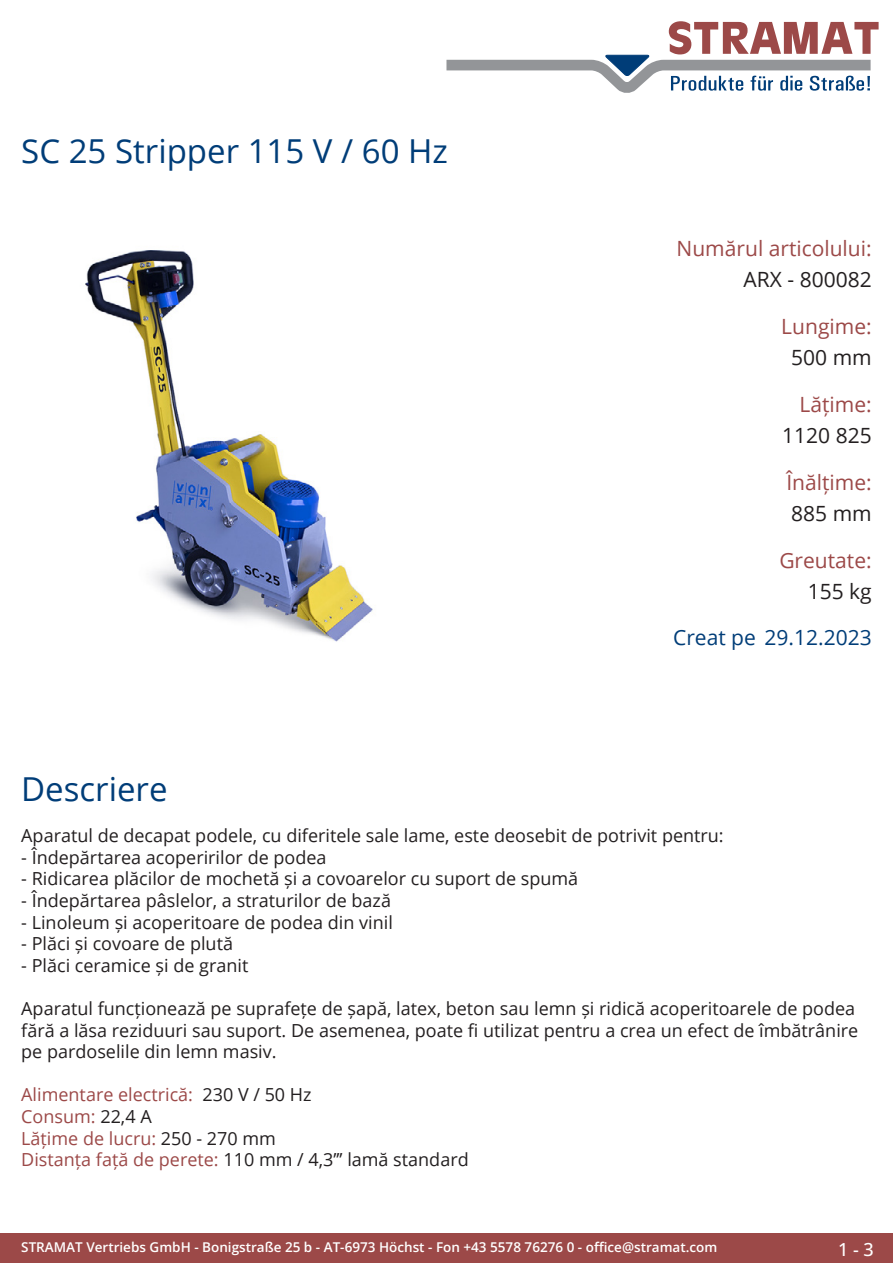
<style>
.page{position:relative;width:893px;height:1263px;background:#fff}
.page>*{position:absolute;margin:0;border:0;box-sizing:border-box;transform-origin:0 0}
.Produkttitel{font:33px "Open Sans";color:#003d78}
.TechDaten_Überschrif{font:21px "Open Sans";color:#9c4948}
.TechDaten_Inhalt{font:21px "Open Sans";color:#231f20}
.Erstellungsdatum{font:21px "Open Sans";color:#003d78}
.Beschreibung_Text{font:18px/21.6px "Open Sans";color:#231f20}
.Beschreibung_Text-2{font:18px/21.6px "Open Sans";color:#9c4948}
.t1{font:500 18px "Open Sans";color:#fff}
.t2{font:600 13.5px "Open Sans";color:#fff}
.s1{color:#231f20}
</style>
<div class="page">
<div style="left:0;top:1233px;width:893px;height:30px;background:#9c4948"></div>
<svg style="left:446px;top:21px;width:433px;height:72px"></svg>
<img style="left:85px;top:250px;width:288px;height:392px">
<p class="Produkttitel" style="left:21px;top:128px;width:428px">SC 25 Stripper 115 V / 60 Hz</p>
<p class="TechDaten_Überschrif" style="left:677px;top:234px;width:197px">Numărul articolului:</p>
<p class="TechDaten_Inhalt" style="left:744px;top:265px;width:130px">ARX - 800082</p>
<p class="TechDaten_Überschrif" style="left:781px;top:312px;width:92px">Lungime:</p>
<p class="TechDaten_Inhalt" style="left:791px;top:343px;width:82px">500 mm</p>
<p class="TechDaten_Überschrif" style="left:799px;top:390px;width:74px">Lățime:</p>
<p class="TechDaten_Inhalt" style="left:782px;top:421px;width:91px">1120 825</p>
<p class="TechDaten_Überschrif" style="left:786px;top:468px;width:87px">Înălțime:</p>
<p class="TechDaten_Inhalt" style="left:791px;top:499px;width:82px">885 mm</p>
<p class="TechDaten_Überschrif" style="left:779px;top:546px;width:94px">Greutate:</p>
<p class="TechDaten_Inhalt" style="left:808px;top:577px;width:66px">155 kg</p>
<p class="Erstellungsdatum" style="left:673px;top:623px;width:200px">Creat pe 29.12.2023</p>
<p class="Produkttitel" style="left:21px;top:766px;width:148px">Descriere</p>
<p class="Beschreibung_Text" style="left:21px;top:824px;width:704px">Aparatul de decapat podele, cu diferitele sale lame, este deosebit de potrivit pentru:</p>
<p class="Beschreibung_Text" style="left:21px;top:846px;width:307px">- Îndepărtarea acoperirilor de podea</p>
<p class="Beschreibung_Text" style="left:21px;top:867px;width:558px">- Ridicarea plăcilor de mochetă și a covoarelor cu suport de spumă</p>
<p class="Beschreibung_Text" style="left:21px;top:889px;width:371px">- Îndepărtarea pâslelor, a straturilor de bază</p>
<p class="Beschreibung_Text" style="left:21px;top:911px;width:373px">- Linoleum și acoperitoare de podea din vinil</p>
<p class="Beschreibung_Text" style="left:21px;top:932px;width:213px">- Plăci și covoare de plută</p>
<p class="Beschreibung_Text" style="left:21px;top:954px;width:229px">- Plăci ceramice și de granit</p>
<p class="Beschreibung_Text" style="left:21px;top:997px;width:839px">Aparatul funcționează pe suprafețe de șapă, latex, beton sau lemn și ridică acoperitoarele de podea fără a lăsa reziduuri sau suport. De asemenea, poate fi utilizat pentru a crea un efect de îmbătrânire pe pardoselile din lemn masiv.</p>
<p class="Beschreibung_Text-2" style="left:21px;top:1083px;width:449px">Alimentare electrică: <span class="s1">230 V / 50 Hz<br></span>Consum: <span class="s1">22,4 A<br></span>Lățime de lucru: <span class="s1">250 - 270 mm<br></span>Distanța față de perete: <span class="s1">110 mm / 4,3’’’ lamă standard</span></p>
<p class="t2" style="left:21px;top:1238px;width:698px">STRAMAT Vertriebs GmbH - Bonigstraße 25 b - AT-6973 Höchst - Fon +43 5578 76276 0 - office@stramat.com</p>
<p class="t1" style="left:838px;top:1237px;width:37px">1 - 3</p>
</div>
